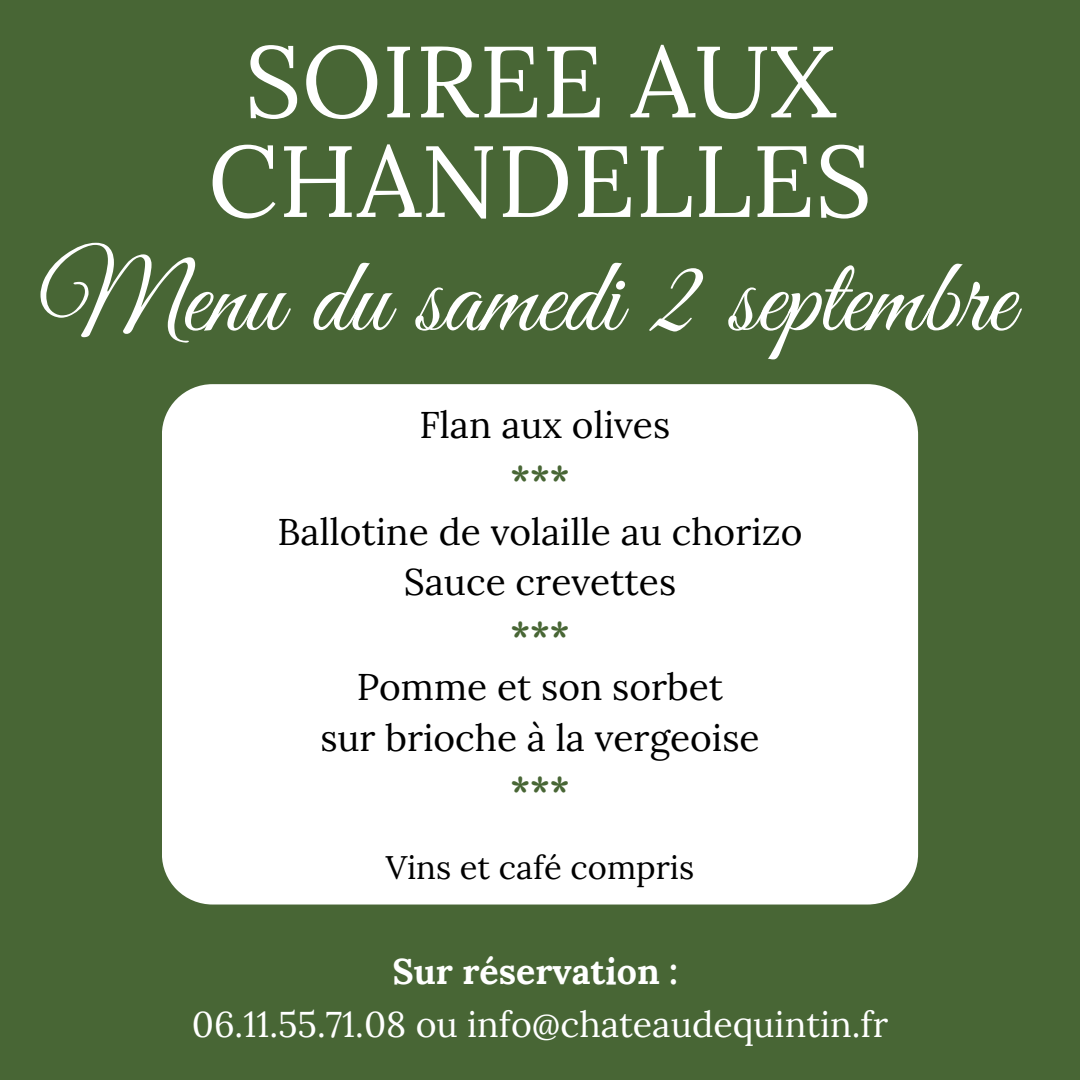
<style>
.page{position:relative;width:1080px;height:1080px;background:#486635}
.page>*{position:absolute;margin:0;border:0;box-sizing:border-box;transform-origin:0 0}
.t1{font:107.77px "Great Vibes";color:#fff}
.t2{font:101.02px/99.5px "Lora";color:#fff;text-align:center}
.t3{font:37.12px "Lora";color:#000}
.t4{font:700 37.12px "Lora";color:#486635}
.t5{font:35.77px "Lora";color:#fff}
.t6{font:700 35.77px "Lora";color:#fff}
.t7{font:32.62px "Lora";color:#000}
</style>
<div class="page">
<div style="left:162px;top:384px;width:756px;height:521px;background:#fff"></div>
<p class="t2" style="left:208px;top:31px;width:666px">SOIREE AUX<br>CHANDELLES</p>
<p class="t1" style="left:39px;top:239px;width:977px">Menu du samedi 2 septembre</p>
<p class="t3" style="left:420px;top:401px;width:252px">Flan aux olives</p>
<p class="t4" style="left:510px;top:455px;width:61px">***</p>
<p class="t3" style="left:278px;top:507px;width:526px">Ballotine de volaille au chorizo</p>
<p class="t3" style="left:404px;top:558px;width:274px">Sauce crevettes</p>
<p class="t4" style="left:510px;top:610px;width:61px">***</p>
<p class="t3" style="left:357px;top:663px;width:368px">Pomme et son sorbet</p>
<p class="t3" style="left:320px;top:713px;width:441px">sur brioche à la vergeoise</p>
<p class="t4" style="left:510px;top:766px;width:61px">***</p>
<p class="t7" style="left:386px;top:846px;width:310px">Vins et café compris</p>
<p class="t6" style="left:393px;top:948px;width:287px">Sur réservation :</p>
<p class="t5" style="left:192px;top:1001px;width:698px">06.11.55.71.08 ou info@chateaudequintin.fr</p>
</div>
